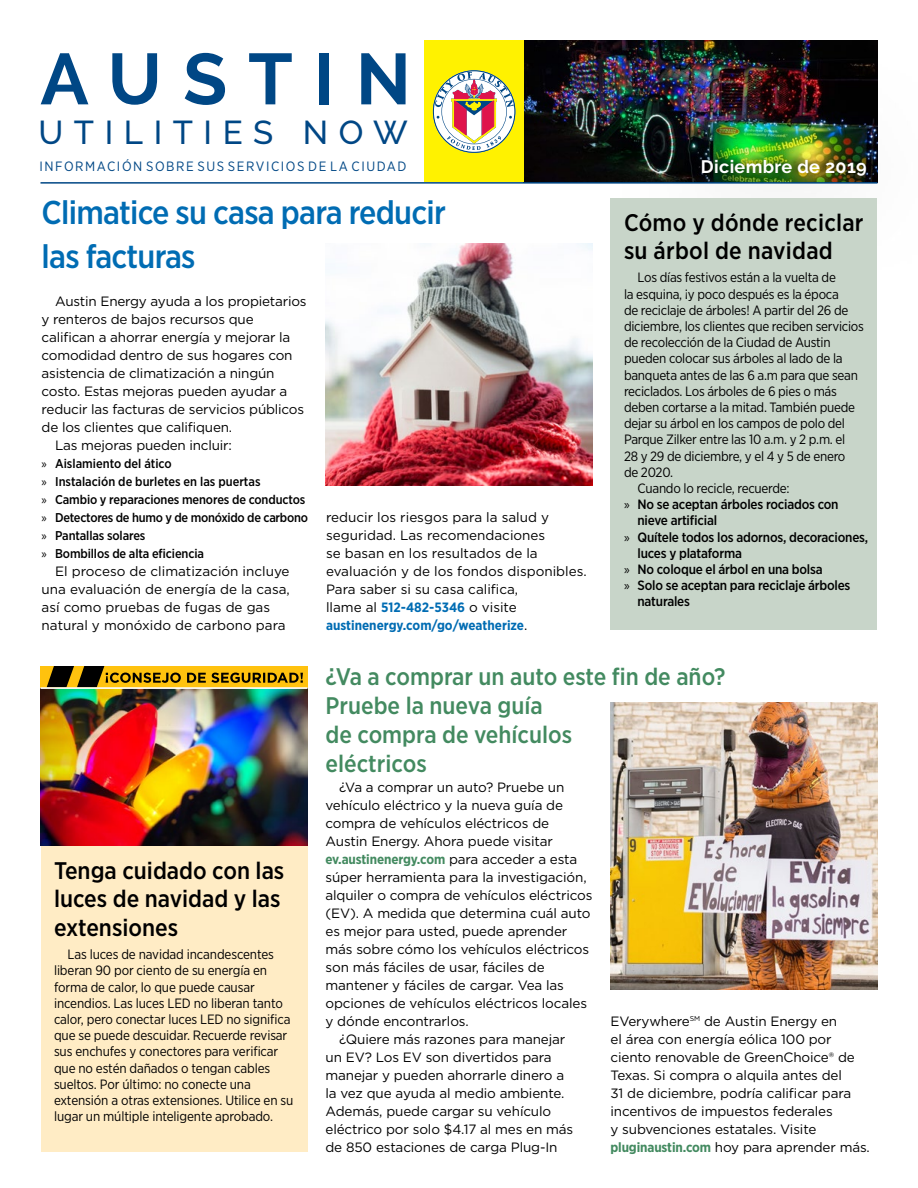
<style>
.page{position:relative;width:918px;height:1188px;background:#fff}
.page>*{position:absolute;margin:0;border:0;box-sizing:border-box;transform-origin:0 0}
.t1{font:700 72px "Raleway";letter-spacing:.295em;color:#004785}
.t2{font:500 33px/43.2px "Gotham Narrow";letter-spacing:-.025em;color:#006cb3}
.t3{font:500 33px "Raleway";letter-spacing:.32em;color:#004785}
.t4{font:500 24px/28.8px "Gotham Narrow";color:#000}
.t5{font:500 24px/28.8px "Gotham Narrow";color:#438a60}
.t6{font:700 18px "Raleway";letter-spacing:.02em;color:#fff}
.t7{font:13.5px/18px "Gotham";letter-spacing:-.01em;color:#000}
.t8{font:13.5px/16.2px "Gotham Narrow";letter-spacing:-.02em;color:#000}
.t9{font:500 13.5px "Gotham Narrow";letter-spacing:-.015em;color:#000}
.t10{font:13.5px "Gotham Narrow";letter-spacing:.115em;color:#004785}
.t11{font:700 13.5px "Gotham Narrow";letter-spacing:-.01em;color:#438a60}
.t12{font:700 13.5px "Gotham Narrow";color:#006cb3}
.t13{font:500 12.75px/18px "Gotham Narrow";letter-spacing:-.01em;color:#000}
.s1{font-family:"Myriad Pro";font-weight:400}
.s2{font-family:"Gotham Narrow";font-weight:700;color:#006cb3}
.s3{font-family:"Gotham";font-weight:400;color:#000}
.s4{font-family:"Gotham Narrow";font-weight:700;color:#438a60}
</style>
<div class="page">
<img style="left:524px;top:41px;width:354px;height:141px">
<img style="left:618px;top:58px;width:260px;height:124px">
<div style="left:424px;top:41px;width:100px;height:141px;background:#fff200"></div>
<svg style="left:433px;top:70px;width:82px;height:83px"></svg>
<hr style="left:40px;top:182px;width:838px;height:2px;background:#004785">
<div style="left:41px;top:666px;width:267px;height:486px;background:#ffecc5"></div>
<img style="left:41px;top:687px;width:267px;height:159px">
<div style="left:40px;top:666px;width:268px;height:21px;background:#ffc20e"></div>
<svg style="left:47px;top:666px;width:256px;height:21px"></svg>
<hr style="left:40px;top:687px;width:267px;height:2px;background:#fff">
<img style="left:326px;top:243px;width:266px;height:243px">
<img style="left:610px;top:702px;width:268px;height:288px">
<div style="left:610px;top:198px;width:268px;height:432px;background:#c8d5c9"></div>
<h1 class="t1" style="left:40px;top:38px;width:372px">AUSTIN</h1>
<h2 class="t3" style="left:38px;top:113px;width:371px">UTILITIES NOW</h2>
<p class="t10" style="left:40px;top:157px;width:368px">INFORMACIÓN SOBRE SUS SERVICIOS DE LA CIUDAD</p>
<h3 class="t6" style="left:701px;top:156px;width:167px">Diciembre de 2019</h3>
<h2 class="t2" style="left:42px;top:191px;width:406px">Climatice su casa para reducir las facturas</h2>
<p class="t7" style="left:55px;top:292px;width:253px">Austin Energy ayuda a los propietarios</p>
<p class="t7" style="left:42px;top:310px;width:214px">y renteros de bajos recursos que</p>
<p class="t7" style="left:42px;top:328px;width:250px">califican a ahorrar energía y mejorar la</p>
<p class="t7" style="left:42px;top:346px;width:252px">comodidad dentro de sus hogares con</p>
<p class="t7" style="left:42px;top:364px;width:234px">asistencia de climatización a ningún</p>
<p class="t7" style="left:42px;top:382px;width:247px">costo. Estas mejoras pueden ayudar a</p>
<p class="t7" style="left:42px;top:400px;width:264px">reducir las facturas de servicios públicos</p>
<p class="t7" style="left:42px;top:418px;width:192px">de los clientes que califiquen.</p>
<p class="t7" style="left:55px;top:436px;width:178px">Las mejoras pueden incluir:</p>
<p class="t13" style="left:42px;top:454px;width:268px"><span class="s1">»</span> Aislamiento del ático<br><span class="s1">»</span> Instalación de burletes en las puertas<br><span class="s1">»</span> Cambio y reparaciones menores de conductos <span class="s1">»</span> Detectores de humo y de monóxido de carbono <span class="s1">»</span> Pantallas solares<br><span class="s1">»</span> Bombillos de alta eficiencia</p>
<p class="t7" style="left:42px;top:562px;width:250px;text-indent:14px">El proceso de climatización incluye una evaluación de energía de la casa, así como pruebas de fugas de gas natural y monóxido de carbono para</p>
<h3 class="t4" style="left:624px;top:208px;width:241px">Cómo y dónde reciclar su árbol de navidad</h3>
<p class="t8" style="left:638px;top:269px;width:200px">Los días festivos están a la vuelta de</p>
<p class="t8" style="left:624px;top:286px;width:216px">la esquina, ¡y poco después es la época</p>
<p class="t8" style="left:624px;top:302px;width:226px">de reciclaje de árboles! A partir del 26 de</p>
<p class="t8" style="left:624px;top:318px;width:241px">diciembre, los clientes que reciben servicios</p>
<p class="t8" style="left:624px;top:334px;width:208px">de recolección de la Ciudad de Austin</p>
<p class="t8" style="left:624px;top:350px;width:220px">pueden colocar sus árboles al lado de la</p>
<p class="t8" style="left:624px;top:367px;width:236px">banqueta antes de las 6 a.m para que sean</p>
<p class="t8" style="left:624px;top:383px;width:214px">reciclados. Los árboles de 6 pies o más</p>
<p class="t8" style="left:624px;top:399px;width:233px">deben cortarse a la mitad. También puede</p>
<p class="t8" style="left:624px;top:415px;width:223px">dejar su árbol en los campos de polo del</p>
<p class="t8" style="left:624px;top:431px;width:223px">Parque Zilker entre las 10 a.m. y 2 p.m. el</p>
<p class="t8" style="left:624px;top:448px;width:223px">28 y 29 de diciembre, y el 4 y 5 de enero</p>
<p class="t8" style="left:624px;top:464px;width:51px">de 2020.</p>
<p class="t8" style="left:638px;top:480px;width:154px">Cuando lo recicle, recuerde:</p>
<p class="t9" style="left:624px;top:496px;width:216px"><span class="s1">»</span> No se aceptan árboles rociados con</p>
<p class="t9" style="left:638px;top:512px;width:81px">nieve artificial</p>
<p class="t9" style="left:624px;top:528px;width:246px"><span class="s1">»</span> Quítele todos los adornos, decoraciones,</p>
<p class="t9" style="left:638px;top:545px;width:106px">luces y plataforma</p>
<p class="t9" style="left:624px;top:561px;width:200px"><span class="s1">»</span> No coloque el árbol en una bolsa</p>
<p class="t9" style="left:624px;top:577px;width:228px"><span class="s1">»</span> Solo se aceptan para reciclaje árboles</p>
<p class="t9" style="left:638px;top:593px;width:54px">naturales</p>
<p class="t7" style="left:326px;top:508px;width:262px">reducir los riesgos para la salud y seguridad. Las recomendaciones<br>se basan en los resultados de la evaluación y de los fondos disponibles.<br>Para saber si su casa califica,<br>llame al <span class="s2">512-482-5346</span> o visite</p>
<p class="t12" style="left:326px;top:617px;width:203px">austinenergy.com/go/weatherize<span class="s3">.</span></p>
<h3 class="t5" style="left:326px;top:662px;width:402px">¿Va a comprar un auto este fin de año?<br>Pruebe la nueva guía<br>de compra de vehículos<br>eléctricos</h3>
<p class="t7" style="left:326px;top:778px;width:240px;text-indent:14px">¿Va a comprar un auto? Pruebe un vehículo eléctrico y la nueva guía de compra de vehículos eléctricos de Austin Energy. Ahora puede visitar</p>
<p class="t11" style="left:326px;top:851px;width:253px">ev.austinenergy.com <span class="s3">para acceder a esta</span></p>
<p class="t7" style="left:326px;top:868px;width:263px">súper herramienta para la investigación,</p>
<p class="t7" style="left:326px;top:886px;width:269px">alquiler o compra de vehículos eléctricos</p>
<p class="t7" style="left:326px;top:904px;width:267px">(EV). A medida que determina cuál auto</p>
<p class="t7" style="left:326px;top:922px;width:243px">es mejor para usted, puede aprender</p>
<p class="t7" style="left:326px;top:940px;width:265px">más sobre cómo los vehículos eléctricos</p>
<p class="t7" style="left:326px;top:958px;width:221px">son más fáciles de usar, fáciles de</p>
<p class="t7" style="left:326px;top:976px;width:240px">mantener y fáciles de cargar. Vea las</p>
<p class="t7" style="left:326px;top:994px;width:263px">opciones de vehículos eléctricos locales</p>
<p class="t7" style="left:326px;top:1012px;width:145px">y dónde encontrarlos.</p>
<p class="t7" style="left:339px;top:1030px;width:228px">¿Quiere más razones para manejar</p>
<p class="t7" style="left:326px;top:1048px;width:228px">un EV? Los EV son divertidos para</p>
<p class="t7" style="left:326px;top:1066px;width:240px">manejar y pueden ahorrarle dinero a</p>
<p class="t7" style="left:326px;top:1084px;width:241px">la vez que ayuda al medio ambiente.</p>
<p class="t7" style="left:326px;top:1102px;width:227px">Además, puede cargar su vehículo</p>
<p class="t7" style="left:326px;top:1120px;width:249px">eléctrico por solo $4.17 al mes en más</p>
<p class="t7" style="left:326px;top:1138px;width:234px">de 850 estaciones de carga Plug-In</p>
<h3 class="t4" style="left:54px;top:856px;width:232px">Tenga cuidado con las luces de navidad y las extensiones</h3>
<p class="t8" style="left:54px;top:946px;width:241px;text-indent:14px">Las luces de navidad incandescentes liberan 90 por ciento de su energía en forma de calor, lo que puede causar incendios. Las luces LED no liberan tanto calor, pero conectar luces LED no significa que se puede descuidar. Recuerde revisar sus enchufes y conectores para verificar que no estén dañados o tengan cables sueltos. Por último: no conecte una extensión a otras extensiones. Utilice en su lugar un múltiple inteligente aprobado.</p>
<p class="t7" style="left:610px;top:1012px;width:261px">EVerywhere<sup>SM</sup> de Austin Energy en<br>el área con energía eólica 100 por ciento renovable de GreenChoice® de Texas. Si compra o alquila antes del<br>31 de diciembre, podría calificar para incentivos de impuestos federales<br>y subvenciones estatales. Visite <span class="s4">pluginaustin.com</span> hoy para aprender más.</p>
</div>
